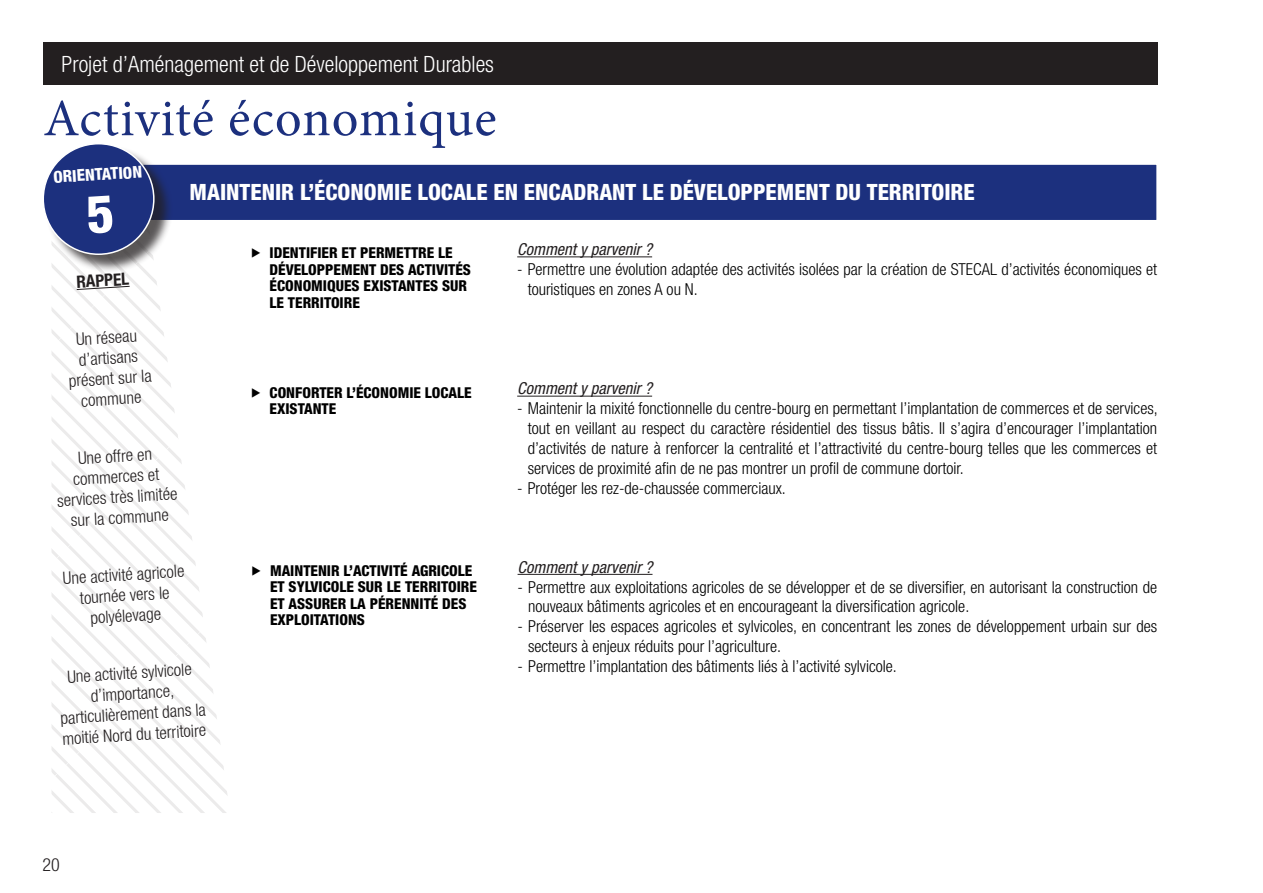
<style>
.page{position:relative;width:1263px;height:893px;background:#fff}
.page>*{position:absolute;margin:0;border:0;box-sizing:border-box;transform-origin:0 0}
.t1{font:52.5px "Minion Pro";letter-spacing:.02em;color:#1c307e}
.t2{font:800 condensed 22.5px "Helvetica Neue LT Std";color:#fff}
.t3{font:300 condensed 22.5px "Helvetica Neue LT Std";color:#fff}
.t4{font:300 condensed 18px "Helvetica Neue LT Std";color:#231f20}
.t5{font:300 condensed 17.1px/20.5px "Helvetica Neue LT Std";color:#231f20;text-align:center}
.t6{font:700 condensed 17.1px "Helvetica Neue LT Std";color:#231f20}
.t7{font:300 condensed 16.5px/19.8px "Helvetica Neue LT Std";color:#000}
.t8{font:italic condensed 16.5px "Helvetica Neue LT Std";color:#231f20}
.t9{font:800 condensed 16.5px "Helvetica Neue LT Std";color:#fff}
.t10{font:800 condensed 15px/16.5px "Helvetica Neue LT Std";color:#000}
</style>
<div class="page">
<div style="left:43px;top:43px;width:1114px;height:42px;background:#231f20"></div>
<svg style="left:52px;top:274px;width:175px;height:539px"></svg>
<hr style="left:517px;top:256px;width:135px;height:1px;background:#231f20">
<svg style="left:76px;top:285px;width:55px;height:5px"></svg>
<hr style="left:518px;top:574px;width:134px;height:1px;background:#231f20">
<hr style="left:517px;top:396px;width:135px;height:1px;background:#231f20">
<div style="left:133px;top:164px;width:1024px;height:57px;background:#1c307e"></div>
<div style="left:133px;top:163px;width:1025px;height:58px;border:2px solid #fff"></div>
<div style="left:45px;top:145px;width:128px;height:129px;background:#231f20;opacity:.75"></div>
<div style="left:43px;top:144px;width:111px;height:110px;background:#1c307e;border-radius:50%"></div>
<div style="left:43px;top:143px;width:112px;height:112px;border:2px solid #fff;border-radius:50%"></div>
<h2 class="t3" style="left:62px;top:51px;width:434px">Projet d’Aménagement et de Développement Durables</h2>
<h1 class="t1" style="left:43px;top:83px;width:455px">Activité économique</h1>
<p class="t9" style="left:53px;top:166px;width:90px;rotate:-3deg">ORIENTATION</p>
<p class="t6" style="left:76px;top:272px;width:54px;rotate:-4deg">RAPPEL</p>
<h2 class="t2" style="left:190px;top:178px;width:787px">MAINTENIR L’ÉCONOMIE LOCALE EN ENCADRANT LE DÉVELOPPEMENT DU TERRITOIRE</h2>
<p class="t10" style="left:270px;top:245px;width:203px;text-indent:-20px">▶ IDENTIFIER ET PERMETTRE LE<br>DÉVELOPPEMENT DES ACTIVITÉS<br>ÉCONOMIQUES EXISTANTES SUR<br>LE TERRITOIRE</p>
<p class="t8" style="left:517px;top:240px;width:136px">Comment y parvenir ?</p>
<p class="t7" style="left:528px;top:259px;width:631px;text-indent:-10px">- Permettre une évolution adaptée des activités isolées par la création de STECAL d’activités économiques et touristiques en zones A ou N.</p>
<p class="t5" style="left:65px;top:330px;width:85px;rotate:-4deg">Un réseau d’artisans présent sur la commune</p>
<p class="t5" style="left:53px;top:450px;width:122px;rotate:-4deg">Une offre en commerces et services très limitée sur la commune</p>
<p class="t5" style="left:62px;top:568px;width:123px;rotate:-4deg">Une activité agricole tournée vers le polyélevage</p>
<p class="t5" style="left:57px;top:667px;width:147px;rotate:-4deg">Une activité sylvicole d’importance, particulièrement dans la moitié Nord du territoire</p>
<p class="t4" style="left:43px;top:854px;width:19px">20</p>
<p class="t10" style="left:270px;top:384px;width:203px;text-indent:-20px">▶ CONFORTER L’ÉCONOMIE LOCALE<br>EXISTANTE</p>
<p class="t8" style="left:517px;top:379px;width:136px">Comment y parvenir ?</p>
<p class="t7" style="left:528px;top:398px;width:631px;text-align:justify;text-indent:-10px">- Maintenir la mixité fonctionnelle du centre-bourg en permettant l’implantation de commerces et de services, tout en veillant au respect du caractère résidentiel des tissus bâtis. Il s’agira d’encourager l’implantation d’activités de nature à renforcer la centralité et l’attractivité du centre-bourg telles que les commerces et services de proximité afin de ne pas montrer un profil de commune dortoir.</p>
<p class="t7" style="left:517px;top:478px;width:270px">- Protéger les rez-de-chaussée commerciaux.</p>
<p class="t10" style="left:270px;top:562px;width:208px;text-indent:-20px">▶ MAINTENIR L’ACTIVITÉ AGRICOLE<br>ET SYLVICOLE SUR LE TERRITOIRE<br>ET ASSURER LA PÉRENNITÉ DES<br>EXPLOITATIONS</p>
<p class="t8" style="left:518px;top:557px;width:136px">Comment y parvenir ?</p>
<p class="t7" style="left:528px;top:577px;width:630px;text-indent:-10px">- Permettre aux exploitations agricoles de se développer et de se diversifier, en autorisant la construction de nouveaux bâtiments agricoles et en encourageant la diversification agricole.</p>
<p class="t7" style="left:528px;top:616px;width:631px;text-indent:-10px">- Préserver les espaces agricoles et sylvicoles, en concentrant les zones de développement urbain sur des secteurs à enjeux réduits pour l’agriculture.</p>
<p class="t7" style="left:518px;top:656px;width:381px">- Permettre l’implantation des bâtiments liés à l’activité sylvicole.</p>
</div>
